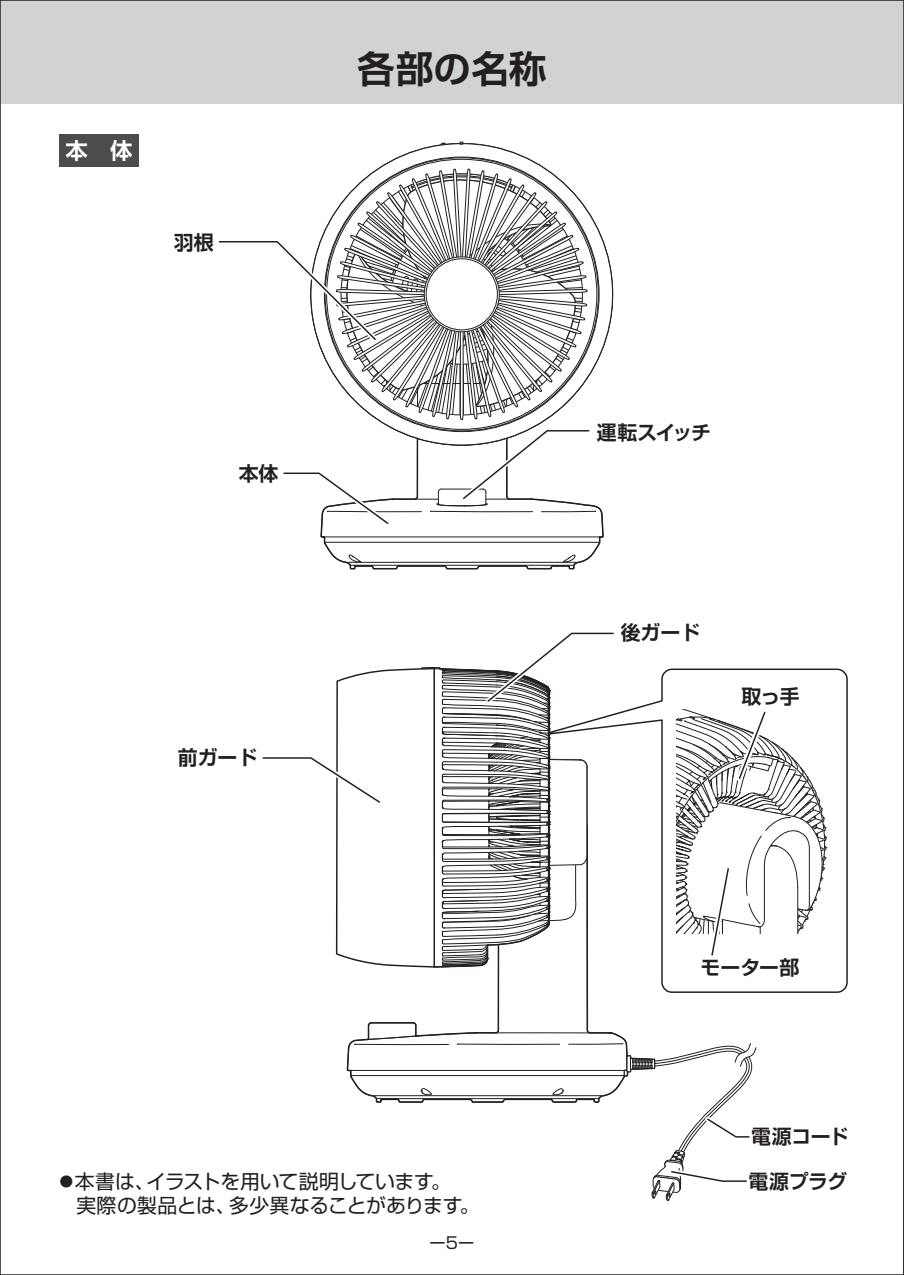
<style>
.page{position:relative;width:904px;height:1275px;background:#fff}
.page>*{position:absolute;margin:0;border:0;box-sizing:border-box;transform-origin:0 0}
.t1{font:700 37.27px "Shin Go Pro De";letter-spacing:.015em;color:#231f20}
.t2{font:700 22.4px "Shin Go Pro De";color:#fff}
.t3{font:19.78px/24.8px "Shin Go Pro";letter-spacing:-.015em;color:#231f20}
.t4{font:700 19.78px "Shin Go Pro De";color:#231f20}
.t5{font:16.1px "Shin Go Pro";color:#231f20}
</style>
<div class="page">
<svg style="left:380px;top:143px;width:233px;height:206px"></svg>
<svg style="left:618px;top:668px;width:230px;height:325px"></svg>
<svg style="left:497px;top:757px;width:132px;height:265px"></svg>
<hr style="left:586px;top:932px;width:1px;height:98px;background:#231f20">
<hr style="left:498px;top:932px;width:1px;height:98px;background:#231f20">
<svg style="left:903px;top:0;width:1px;height:1275px"></svg>
<div style="left:0;top:0;width:903px;height:104px;background:#d1d2d4"></div>
<div style="left:59px;top:134px;width:80px;height:32px;background:#4b4c4d"></div>
<svg style="left:218px;top:167px;width:385px;height:403px"></svg>
<svg style="left:262px;top:632px;width:356px;height:336px"></svg>
<svg style="left:660px;top:705px;width:169px;height:257px"></svg>
<svg style="left:346px;top:1022px;width:411px;height:179px"></svg>
<p class="t2" style="left:66px;top:132px;width:68px">本　体</p>
<p class="t4" style="left:174px;top:226px;width:41px">羽根</p>
<p class="t4" style="left:239px;top:457px;width:41px">本体</p>
<p class="t4" style="left:178px;top:741px;width:81px">前ガード</p>
<h1 class="t1" style="left:357px;top:38px;width:190px">各部の名称</h1>
<p class="t4" style="left:597px;top:416px;width:115px">運転スイッチ</p>
<p class="t4" style="left:620px;top:616px;width:81px">後ガード</p>
<p class="t4" style="left:741px;top:680px;width:60px">取っ手</p>
<p class="t3" style="left:56px;top:1166px;width:424px">●本書は、イラストを用いて説明しています。<br>　実際の製品とは、多少異なることがあります。</p>
<p class="t5" style="left:429px;top:1230px;width:46px">ー5ー</p>
<p class="t4" style="left:700px;top:952px;width:100px">モーター部</p>
<p class="t4" style="left:751px;top:1120px;width:98px">電源コード</p>
<p class="t4" style="left:748px;top:1165px;width:100px">電源プラグ</p>
</div>
